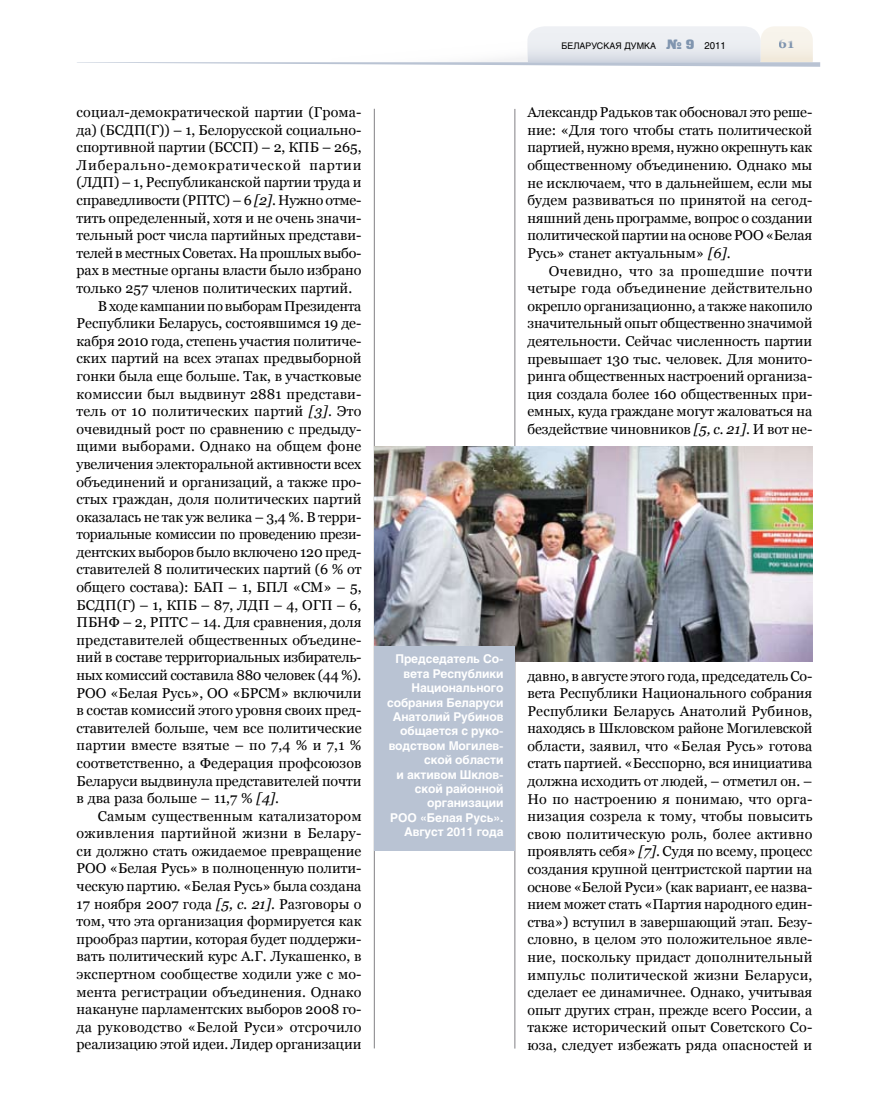
<style>
.page{position:relative;width:872px;height:1106px;background:#fff}
.page>*{position:absolute;margin:0;border:0;box-sizing:border-box;transform-origin:0 0}
.t1{font:14.25px/17.5px "Georgia";color:#000;text-align:justify}
.t2{font:14.25px "Georgia";letter-spacing:-.02em;color:#000}
.t3{font:14.25px "Georgia";letter-spacing:.02em;color:#000}
.t4{font:14.25px "Georgia";letter-spacing:.06em;color:#000}
.t5{font:14.25px "Georgia";letter-spacing:.025em;color:#000}
.t6{font:700 13.5px "Georgia";color:#8095af}
.t7{font:700 12px/14.4px "Helios";letter-spacing:-.01em;color:#fff;text-align:right}
.t8{font:9px "Helios";color:#000}
.s1{font-style:italic}
.s2{font-family:"Black Grotesk C";font-size:13.5px;color:#8095af}
.s3{font-size:9.75px}
</style>
<div class="page">
<hr style="left:374px;top:109px;width:1px;height:939px;background:#818084">
<hr style="left:514px;top:109px;width:1px;height:939px;background:#818084">
<svg style="left:77px;top:26px;width:743px;height:41px"></svg>
<img style="left:374px;top:446px;width:438px;height:215px">
<div style="left:374px;top:645px;width:140px;height:205px;background:#b9c3d3"></div>
<p class="t1" style="left:77px;top:103px;width:286px">социал-демократической партии (Грома-</p>
<p class="t1" style="left:77px;top:121px;width:286px">да) (БСДП(Г)) – 1, Белорусской социально-</p>
<p class="t1" style="left:77px;top:139px;width:286px">спортивной партии (БССП) – 2, КПБ – 265,</p>
<p class="t4" style="left:77px;top:157px;width:286px">Либерально-демократической партии</p>
<p class="t1" style="left:77px;top:174px;width:286px">(ЛДП) – 1, Республиканской партии труда и</p>
<p class="t1" style="left:77px;top:191px;width:286px">справедливости (РПТС) – 6 <span class="s1">[2]</span>. Нужно отме-</p>
<p class="t1" style="left:77px;top:209px;width:286px">тить определенный, хотя и не очень значи-</p>
<p class="t1" style="left:77px;top:226px;width:286px">тельный рост числа партийных представи-</p>
<p class="t1" style="left:77px;top:244px;width:286px">телей в местных Советах. На прошлых выбо-</p>
<p class="t1" style="left:77px;top:262px;width:286px">рах в местные органы власти было избрано</p>
<p class="t1" style="left:77px;top:279px;width:277px">только 257 членов политических партий.</p>
<p class="t2" style="left:98px;top:298px;width:265px">В ходе кампании по выборам Президента</p>
<p class="t1" style="left:77px;top:314px;width:286px">Республики Беларусь, состоявшимся 19 де-</p>
<p class="t1" style="left:77px;top:332px;width:286px">кабря 2010 года, степень участия политиче-</p>
<p class="t1" style="left:77px;top:350px;width:286px">ских партий на всех этапах предвыборной</p>
<p class="t1" style="left:77px;top:367px;width:286px">гонки была еще больше. Так, в участковые</p>
<p class="t1" style="left:77px;top:385px;width:286px">комиссии был выдвинут 2881 представи-</p>
<p class="t1" style="left:77px;top:402px;width:286px">тель от 10 политических партий <span class="s1">[3]</span>. Это</p>
<p class="t1" style="left:77px;top:420px;width:286px">очевидный рост по сравнению с предыду-</p>
<p class="t1" style="left:77px;top:437px;width:286px">щими выборами. Однако на общем фоне</p>
<p class="t1" style="left:77px;top:455px;width:286px">увеличения электоральной активности всех</p>
<p class="t1" style="left:77px;top:473px;width:286px">объединений и организаций, а также про-</p>
<p class="t1" style="left:77px;top:490px;width:286px">стых граждан, доля политических партий</p>
<p class="t1" style="left:77px;top:508px;width:286px">оказалась не так уж велика – 3,4 %. В терри-</p>
<p class="t2" style="left:77px;top:526px;width:286px">ториальные комиссии по проведению прези-</p>
<p class="t1" style="left:77px;top:543px;width:286px">дентских выборов было включено 120 пред-</p>
<p class="t1" style="left:77px;top:560px;width:286px">ставителей 8 политических партий (6 % от</p>
<p class="t1" style="left:77px;top:578px;width:286px">общего состава): БАП – 1, БПЛ «СМ» – 5,</p>
<p class="t1" style="left:77px;top:596px;width:286px">БСДП(Г) – 1, КПБ – 87, ЛДП – 4, ОГП – 6,</p>
<p class="t1" style="left:77px;top:613px;width:286px">ПБНФ – 2, РПТС – 14. Для сравнения, доля</p>
<p class="t1" style="left:77px;top:631px;width:286px">представителей общественных объедине-</p>
<p class="t2" style="left:77px;top:649px;width:286px">ний в составе территориальных избиратель-</p>
<p class="t2" style="left:77px;top:667px;width:286px">ных комиссий составила 880 человек (44 %).</p>
<p class="t1" style="left:77px;top:684px;width:286px">РОО «Белая Русь», ОО «БРСМ» включили</p>
<p class="t1" style="left:77px;top:701px;width:286px">в состав комиссий этого уровня своих пред-</p>
<p class="t1" style="left:77px;top:719px;width:286px">ставителей больше, чем все политические</p>
<p class="t1" style="left:77px;top:736px;width:286px">партии вместе взятые – по 7,4 % и 7,1 %</p>
<p class="t1" style="left:77px;top:754px;width:286px">соответственно, а Федерация профсоюзов</p>
<p class="t1" style="left:77px;top:771px;width:286px">Беларуси выдвинула представителей почти</p>
<p class="t1" style="left:77px;top:789px;width:204px">в два раза больше – 11,7 % <span class="s1">[4]</span>.</p>
<p class="t1" style="left:98px;top:807px;width:265px">Самым существенным катализатором</p>
<p class="t5" style="left:77px;top:825px;width:286px">оживления партийной жизни в Белару-</p>
<p class="t1" style="left:77px;top:842px;width:286px">си должно стать ожидаемое превращение</p>
<p class="t1" style="left:77px;top:859px;width:286px">РОО «Белая Русь» в полноценную полити-</p>
<p class="t1" style="left:77px;top:877px;width:286px">ческую партию. «Белая Русь» была создана</p>
<p class="t1" style="left:77px;top:895px;width:286px">17 ноября 2007 года <span class="s1">[5, с. 21]</span>. Разговоры о</p>
<p class="t1" style="left:77px;top:912px;width:286px">том, что эта организация формируется как</p>
<p class="t1" style="left:77px;top:930px;width:286px">прообраз партии, которая будет поддержи-</p>
<p class="t1" style="left:77px;top:947px;width:286px">вать политический курс А.Г. Лукашенко, в</p>
<p class="t1" style="left:77px;top:965px;width:286px">экспертном сообществе ходили уже с мо-</p>
<p class="t1" style="left:77px;top:982px;width:286px">мента регистрации объединения. Однако</p>
<p class="t1" style="left:77px;top:1000px;width:286px">накануне парламентских выборов 2008 го-</p>
<p class="t3" style="left:77px;top:1018px;width:286px">да руководство «Белой Руси» отсрочило</p>
<p class="t1" style="left:77px;top:1035px;width:286px">реализацию этой идеи. Лидер организации</p>
<p class="t8" style="left:561px;top:40px;width:166px">БЕЛАРУСКАЯ ДУМКА <span class="s2">№ 9</span> <span class="s3">2011</span></p>
<p class="t6" style="left:778px;top:36px;width:17px">61</p>
<p class="t1" style="left:527px;top:103px;width:286px">Александр Радьков так обосновал это реше&shy;ние: «Для того чтобы стать политической партией, нужно время, нужно окрепнуть как общественному объединению. Однако мы не исключаем, что в дальнейшем, если мы будем развиваться по принятой на сегод&shy;няшний день программе, вопрос о создании политической партии на основе РОО «Белая Русь» станет актуальным» <span class="s1">[6]</span>.</p>
<p class="t1" style="left:527px;top:262px;width:286px;text-indent:21px">Очевидно, что за прошедшие почти четыре года объединение действительно окрепло организационно, а также накопило значительный опыт общественно значимой деятельности. Сейчас численность партии превышает 130 тыс. человек. Для монито&shy;ринга общественных настроений организа&shy;ция создала более 160 общественных при&shy;емных, куда граждане могут жаловаться на бездействие чиновников <span class="s1">[5, с. 21]</span>. И вот не-</p>
<p class="t7" style="left:387px;top:652px;width:118px">Председатель Со&shy;вета Республики<br>Национального собрания Беларуси<br>Анатолий Рубинов общается с руко&shy;водством Могилев&shy;ской области<br>и активом Шклов&shy;ской районной организации<br>РОО «Белая Русь».<br>Август 2011 года</p>
<p class="t1" style="left:527px;top:667px;width:286px">давно, в августе этого года, председатель Со&shy;вета Республики Национального собрания Республики Беларусь Анатолий Рубинов, находясь в Шкловском районе Могилевской области, заявил, что «Белая Русь» готова стать партией. «Бесспорно, вся инициатива должна исходить от людей, – отметил он. – Но по настроению я понимаю, что орга&shy;низация созрела к тому, чтобы повысить свою политическую роль, более активно проявлять себя» <span class="s1">[7]</span>. Судя по всему, процесс создания крупной центристской партии на основе «Белой Руси» (как вариант, ее назва&shy;нием может стать «Партия народного един&shy;ства») вступил в завершающий этап. Безу&shy;словно, в целом это положительное явле&shy;ние, поскольку придаст дополнительный импульс политической жизни Беларуси, сделает ее динамичнее. Однако, учитывая опыт других стран, прежде всего России, а также исторический опыт Советского Со&shy;юза, следует избежать ряда опасностей и</p>
</div>
